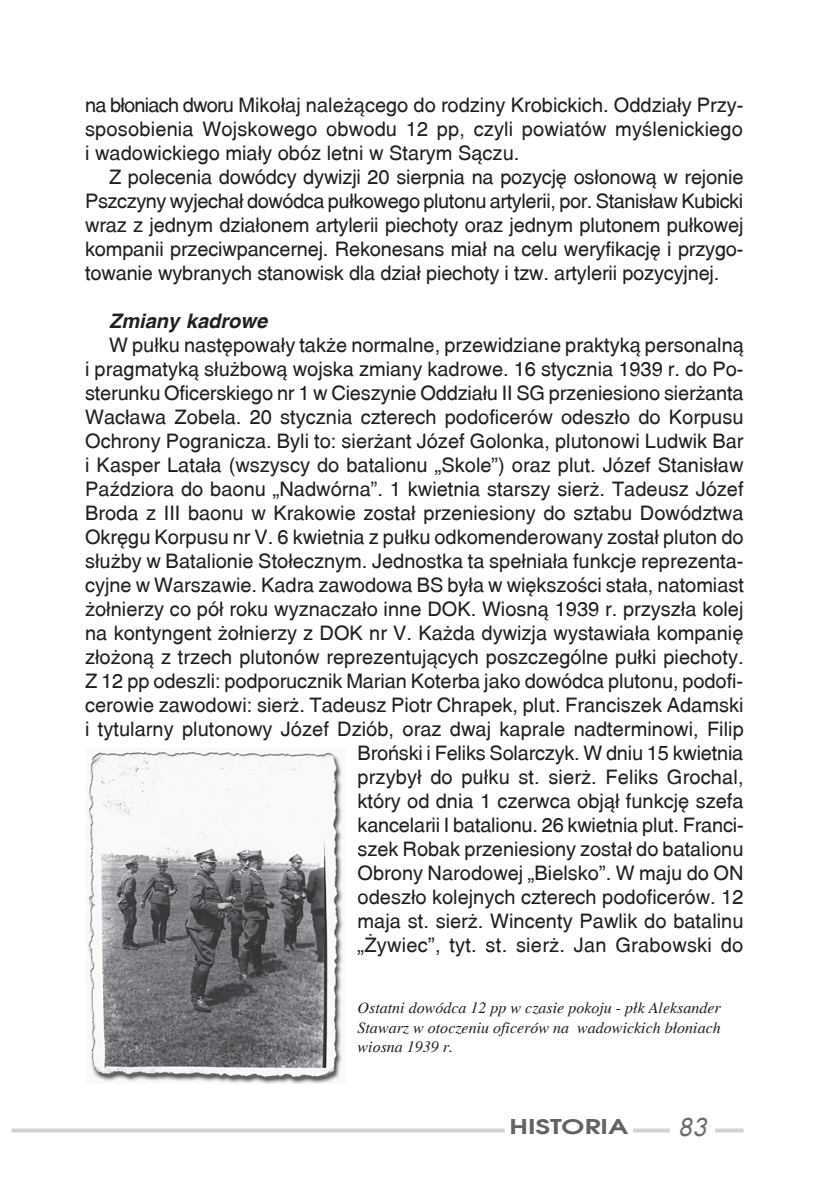
<style>
.page{position:relative;width:840px;height:1191px;background:#fff}
.page>*{position:absolute;margin:0;border:0;box-sizing:border-box;transform-origin:0 0}
.t1{font:italic 24px "Fujiyama 2";color:#6c6d70}
.t2{font:20px/24px "Switzerland";color:#231f20;text-align:justify}
.t3{font:italic 700 20px "Switzerland";color:#231f20}
.t4{font:700 20px "Avalon";color:#636366;scale:1.37 1}
.t5{font:italic 16px/19.2px "Toronto";color:#231f20;text-align:justify}
</style>
<div class="page">
<svg style="left:11px;top:1128px;width:658px;height:4px;background:#d6d7d9"></svg>
<svg style="left:715px;top:1128px;width:28px;height:4px"></svg>
<img style="left:88px;top:751px;width:255px;height:332px">
<div style="left:504px;top:1124px;width:128px;height:9px;background:#fff"></div>
<p class="t2" style="left:85px;top:93px;width:659px">na b³oniach dworu Miko³aj nale¿¹cego do rodziny Krobickich. Oddzia³y Przy&shy;sposobienia Wojskowego obwodu 12 pp, czyli powiatów myœlenickiego i wadowickiego mia³y obóz letni w Starym S¹czu.</p>
<p class="t2" style="left:85px;top:165px;width:659px;text-indent:24px">Z polecenia dowódcy dywizji 20 sierpnia na pozycjê os³onow¹ w rejonie Pszczyny wyjecha³ dowódca pu³kowego plutonu artylerii, por. Stanis³aw Kubicki wraz z jednym dzia³onem artylerii piechoty oraz jednym plutonem pu³kowej kompanii przeciwpancernej. Rekonesans mia³ na celu weryfikacjê i przygo&shy;towanie wybranych stanowisk dla dzia³ piechoty i tzw. artylerii pozycyjnej.</p>
<p class="t3" style="left:109px;top:309px;width:159px">Zmiany kadrowe</p>
<p class="t2" style="left:85px;top:333px;width:660px;text-align:right">W pu³ku nastêpowa³y tak¿e normalne, przewidziane praktyk¹ personaln¹<br>i pragmatyk¹ s³u¿bow¹ wojska zmiany kadrowe. 16 stycznia 1939 r. do Po&shy;sterunku Oficerskiego nr 1 w Cieszynie Oddzia³u II SG przeniesiono sier¿anta Wac³awa Zobela. 20 stycznia czterech podoficerów odesz³o do Korpusu Ochrony Pogranicza. Byli to: sier¿ant Józef Golonka, plutonowi Ludwik Bar i Kasper Lata³a (wszyscy do batalionu „Skole”) oraz plut. Józef Stanis³aw PaŸdziora do baonu „Nadwórna”. 1 kwietnia starszy sier¿. Tadeusz Józef Broda z III baonu w Krakowie zosta³ przeniesiony do sztabu Dowództwa Okrêgu Korpusu nr V. 6 kwietnia z pu³ku odkomenderowany zosta³ pluton do s³u¿by w Batalionie Sto³ecznym. Jednostka ta spe³nia³a funkcje reprezenta&shy;cyjne w Warszawie. Kadra zawodowa BS by³a w wiêkszoœci sta³a, natomiast ¿o³nierzy co pó³ roku wyznacza³o inne DOK. Wiosn¹ 1939 r. przysz³a kolej na kontyngent ¿o³nierzy z DOK nr V. Ka¿da dywizja wystawia³a kompaniê z³o¿on¹ z trzech plutonów reprezentuj¹cych poszczególne pu³ki piechoty.<br>Z 12 pp odeszli: podporucznik Marian Koterba jako dowódca plutonu, podofi&shy;cerowie zawodowi: sier¿. Tadeusz Piotr Chrapek, plut. Franciszek Adamski i tytularny plutonowy Józef Dziób, oraz dwaj kaprale nadterminowi, Filip Broñski i Feliks Solarczyk. W dniu 15 kwietnia<br>przyby³ do pu³ku st. sier¿. Feliks Grochal,<br>który od dnia 1 czerwca obj¹³ funkcjê szefa<br>kancelarii I batalionu. 26 kwietnia plut. Franci-<br>szek Robak przeniesiony zosta³ do batalionu<br>Obrony Narodowej „Bielsko”. W maju do ON<br>odesz³o kolejnych czterech podoficerów. 12<br>maja st. sier¿. Wincenty Pawlik do batalinu<br>„¯ywiec”, tyt. st. sier¿. Jan Grabowski do</p>
<p class="t5" style="left:357px;top:998px;width:364px">Ostatni dowódca 12 pp w czasie pokoju - p³k Aleksander Stawarz w otoczeniu oficerów na wadowickich b³oniach wiosna 1939 r.</p>
<p class="t4" style="left:509px;top:1114px;width:88px">HISTORIA</p>
<p class="t1" style="left:677px;top:1109px;width:29px">83</p>
</div>
